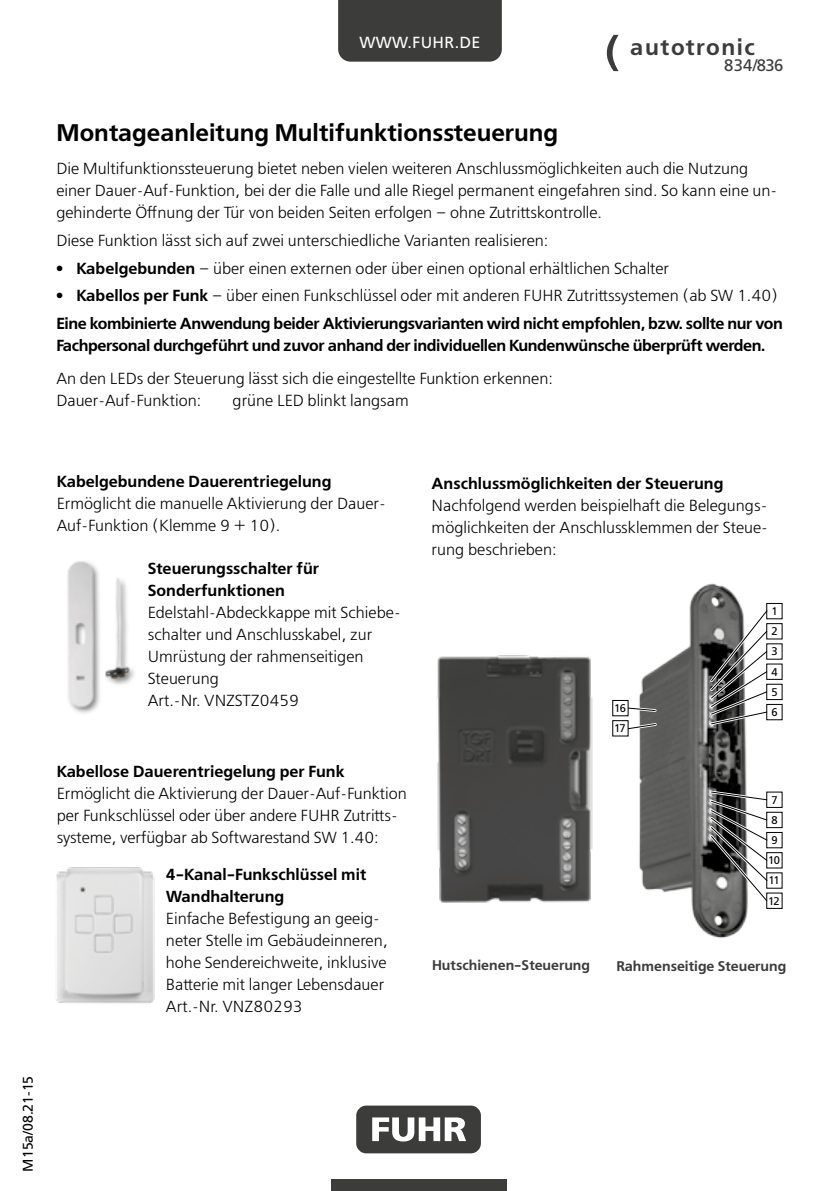
<style>
.page{position:relative;width:840px;height:1191px;background:#fff}
.page>*{position:absolute;margin:0;border:0;box-sizing:border-box;transform-origin:0 0}
.t1{font:600 24px "Free Set";color:#000}
.t2{font:600 22.6px "Free Set";letter-spacing:.07em;color:#3c3c3b}
.t3{font:16.6px "Free Set";letter-spacing:-.01em;color:#3c3c3b}
.t4{font:300 16px/22px "Free Set";color:#000}
.t5{font:600 16px/27.6px "Free Set";letter-spacing:-.025em;color:#000}
.t6{font:600 16px/22px "Free Set";color:#000}
.t7{font:16px "Free Set";letter-spacing:.02em;color:#fff}
.t8{font:600 14px "Free Set";color:#3c3c3b}
.t9{font:14px "Free Set";color:#000}
.t10{font:11.2px/20.2px "Free Set";letter-spacing:-.065em;color:#000}
.s1{font-weight:600}
.s2{font-weight:300}
</style>
<div class="page">
<div style="left:330px;top:1179px;width:176px;height:12px;background:#3c3c3b"></div>
<div style="left:356px;top:1105px;width:124px;height:48px;background:#3c3c3b;border-radius:10px"></div>
<svg style="left:372px;top:1117px;width:94px;height:24px"></svg>
<div style="left:338px;top:0;width:163px;height:62px;background:#3c3c3b"></div>
<img style="left:67px;top:561px;width:68px;height:153px">
<img style="left:612px;top:583px;width:171px;height:355px">
<div style="left:766px;top:603px;width:15px;height:16px;background:#fff"></div>
<div style="left:765px;top:603px;width:17px;height:16px;border:1px solid #000"></div>
<div style="left:766px;top:623px;width:15px;height:16px;background:#fff"></div>
<div style="left:765px;top:623px;width:17px;height:16px;border:1px solid #000"></div>
<div style="left:766px;top:644px;width:15px;height:15px;background:#fff"></div>
<div style="left:766px;top:664px;width:15px;height:15px;background:#fff"></div>
<div style="left:765px;top:663px;width:17px;height:17px;border:1px solid #000"></div>
<div style="left:766px;top:684px;width:15px;height:15px;background:#fff"></div>
<div style="left:765px;top:684px;width:17px;height:16px;border:1px solid #000"></div>
<div style="left:766px;top:704px;width:15px;height:16px;background:#fff"></div>
<div style="left:765px;top:704px;width:17px;height:16px;border:1px solid #000"></div>
<div style="left:766px;top:792px;width:15px;height:15px;background:#fff"></div>
<div style="left:765px;top:791px;width:17px;height:17px;border:1px solid #000"></div>
<div style="left:766px;top:812px;width:15px;height:15px;background:#fff"></div>
<div style="left:765px;top:812px;width:17px;height:16px;border:1px solid #000"></div>
<div style="left:766px;top:832px;width:15px;height:16px;background:#fff"></div>
<div style="left:765px;top:832px;width:17px;height:16px;border:1px solid #000"></div>
<div style="left:766px;top:852px;width:15px;height:16px;background:#fff"></div>
<div style="left:765px;top:852px;width:17px;height:16px;border:1px solid #000"></div>
<div style="left:766px;top:873px;width:15px;height:15px;background:#fff"></div>
<div style="left:766px;top:893px;width:15px;height:15px;background:#fff"></div>
<div style="left:765px;top:892px;width:17px;height:17px;border:1px solid #000"></div>
<svg style="left:707px;top:607px;width:63px;height:120px"></svg>
<svg style="left:707px;top:789px;width:63px;height:115px"></svg>
<svg style="left:628px;top:705px;width:30px;height:8px"></svg>
<svg style="left:628px;top:721px;width:30px;height:11px"></svg>
<div style="left:612px;top:700px;width:15px;height:16px;background:#fff"></div>
<div style="left:612px;top:700px;width:16px;height:16px;border:1px solid #000"></div>
<div style="left:612px;top:720px;width:15px;height:16px;background:#fff"></div>
<div style="left:612px;top:720px;width:16px;height:16px;border:1px solid #000"></div>
<svg style="left:606px;top:35px;width:12px;height:36px"></svg>
<img style="left:437px;top:655px;width:156px;height:248px">
<img style="left:56px;top:867px;width:99px;height:137px">
<p class="t7" style="left:359px;top:33px;width:122px">WWW.FUHR.DE</p>
<h2 class="t2" style="left:630px;top:34px;width:126px">autotronic</h2>
<p class="t3" style="left:723px;top:55px;width:61px">834/836</p>
<h1 class="t1" style="left:56px;top:118px;width:503px">Montageanleitung Multifunktionssteuerung</h1>
<p class="t4" style="left:56px;top:158px;width:722px">Die Multifunktionssteuerung bietet neben vielen weiteren Anschlussmöglichkeiten auch die Nutzung einer Dauer-Auf-Funktion, bei der die Falle und alle Riegel permanent eingefahren sind. So kann eine un&shy;gehinderte Öffnung der Tür von beiden Seiten erfolgen – ohne Zutrittskontrolle.</p>
<p class="t4" style="left:56px;top:230px;width:493px">Diese Funktion lässt sich auf zwei unterschiedliche Varianten realisieren:</p>
<p class="t4" style="left:56px;top:257px;width:614px"><span class="s1">• Kabelgebunden</span> – über einen externen oder über einen optional erhältlichen Schalter</p>
<p class="t5" style="left:56px;top:282px;width:727px">• Kabellos per Funk <span class="s2">– über einen Funkschlüssel oder mit anderen FUHR Zutrittssystemen (ab SW 1.40)<br></span>Eine kombinierte Anwendung beider Aktivierungsvarianten wird nicht empfohlen, bzw. sollte nur von</p>
<p class="t5" style="left:56px;top:332px;width:710px">Fachpersonal durchgeführt und zuvor anhand der individuellen Kundenwünsche überprüft werden.</p>
<p class="t4" style="left:56px;top:368px;width:498px">An den LEDs der Steuerung lässt sich die eingestellte Funktion erkennen:<br>Dauer-Auf-Funktion:</p>
<p class="t4" style="left:232px;top:390px;width:178px">grüne LED blinkt langsam</p>
<p class="t6" style="left:57px;top:471px;width:276px">Kabelgebundene Dauerentriegelung</p>
<p class="t4" style="left:57px;top:493px;width:330px">Ermöglicht die manuelle Aktivierung der Dauer-<br>Auf-Funktion (Klemme 9 + 10).</p>
<p class="t6" style="left:148px;top:558px;width:173px">Steuerungsschalter für<br>Sonderfunktionen</p>
<p class="t4" style="left:148px;top:602px;width:254px">Edelstahl-Abdeckkappe mit Schiebe&shy;schalter und Anschlusskabel, zur<br>Umrüstung der rahmenseitigen<br>Steuerung<br>Art.-Nr. VNZSTZ0459</p>
<p class="t6" style="left:57px;top:760px;width:289px">Kabellose Dauerentriegelung per Funk</p>
<p class="t4" style="left:57px;top:782px;width:351px">Ermöglicht die Aktivierung der Dauer-Auf-Funktion per Funkschlüssel oder über andere FUHR Zutritts&shy;systeme, verfügbar ab Softwarestand SW 1.40:</p>
<p class="t6" style="left:166px;top:863px;width:202px">4-Kanal-Funkschlüssel mit<br>Wandhalterung</p>
<p class="t4" style="left:166px;top:907px;width:223px">Einfache Befestigung an geeig&shy;neter Stelle im Gebäudeinneren, hohe Sendereichweite, inklusive<br>Batterie mit langer Lebensdauer<br>Art.-Nr. VNZ80293</p>
<p class="t9" style="left:20px;top:1171px;width:97px;rotate:-90deg">M15a/08.21-15</p>
<p class="t6" style="left:431px;top:472px;width:293px">Anschlussmöglichkeiten der Steuerung</p>
<p class="t4" style="left:431px;top:494px;width:337px;text-align:justify">Nachfolgend werden beispielhaft die Belegungs&shy;möglichkeiten der Anschlussklemmen der Steue&shy;rung beschrieben:</p>
<p class="t10" style="left:613px;top:698px;width:13px">16<br>17</p>
<p class="t10" style="left:770px;top:601px;width:8px;text-align:justify">1<br>2<br>3<br>4<br>5<br>6</p>
<p class="t10" style="left:767px;top:789px;width:13px">7<br>8<br>9<br>10<br>11<br>12</p>
<p class="t8" style="left:432px;top:956px;width:159px">Hutschienen-Steuerung</p>
<p class="t8" style="left:616px;top:958px;width:171px">Rahmenseitige Steuerung</p>
</div>
